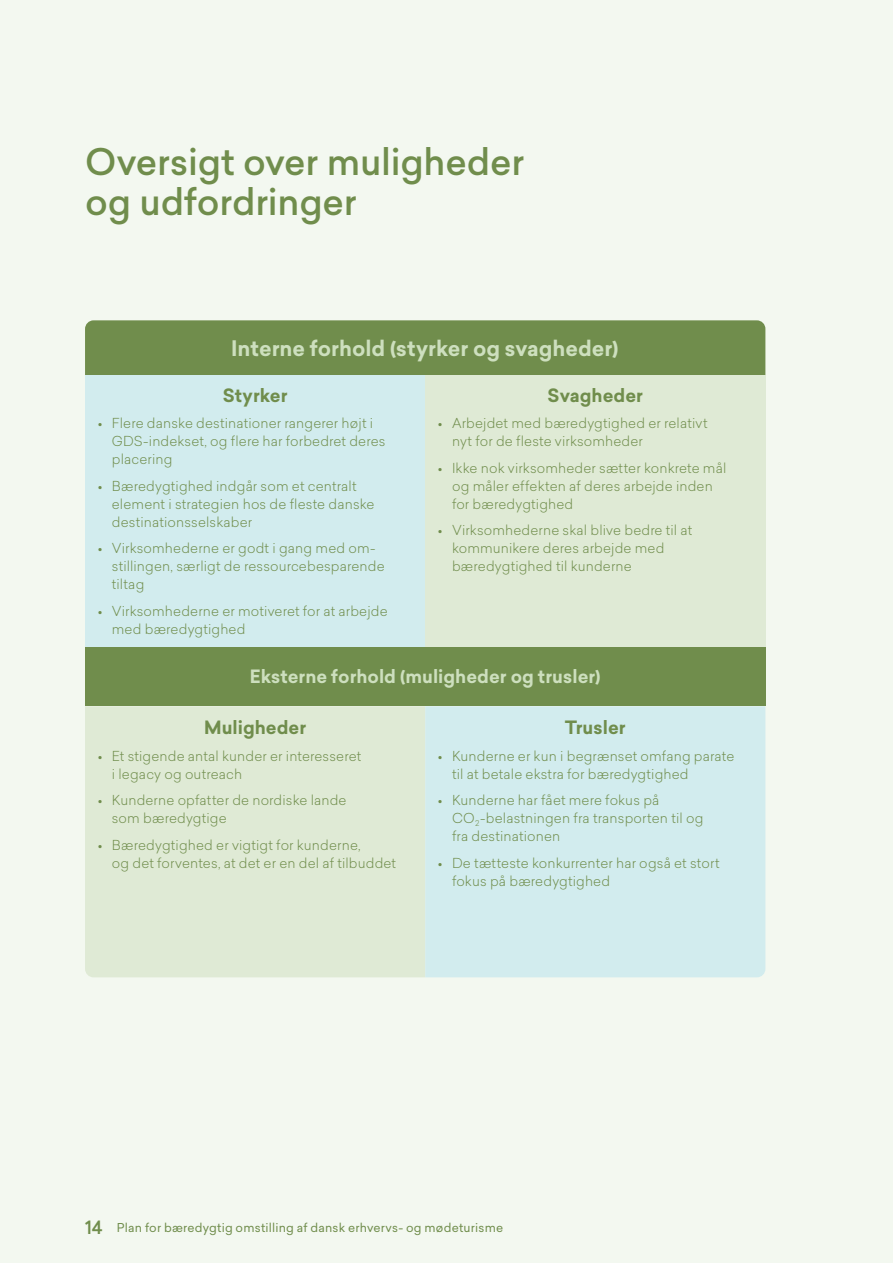
<style>
.page{position:relative;width:893px;height:1263px;background:#f3f8f0}
.page>*{position:absolute;margin:0;border:0;box-sizing:border-box;transform-origin:0 0}
.t1{font:500 36px "Sailec";letter-spacing:-.005em;color:#708d4c}
.t2{font:700 21px "Sailec";color:#cddfbe}
.t3{font:700 18px "Sailec";color:#cddfbe}
.t4{font:700 18px "Sailec";letter-spacing:.005em;color:#708d4c}
.t5{font:300 13.5px/18px "Sailec";letter-spacing:.01em;color:#708d4c}
.t6{font:12px "Sailec";letter-spacing:.015em;color:#708d4c}
.s1{font-weight:500;font-size:18px}
</style>
<div class="page">
<div style="left:85px;top:320px;width:680px;height:55px;background:#708d4c"></div>
<div style="left:85px;top:646px;width:680px;height:60px;background:#708d4c"></div>
<div style="left:85px;top:375px;width:340px;height:271px;background:#d2ecee"></div>
<div style="left:85px;top:706px;width:340px;height:271px;background:#dfead5"></div>
<div style="left:425px;top:375px;width:340px;height:271px;background:#dfead5"></div>
<div style="left:425px;top:706px;width:340px;height:271px;background:#d2ecee"></div>
<hr style="left:892px;top:0;width:1px;height:1263px;background:#fde7dc">
<p class="t1" style="left:85px;top:136px;width:441px">Oversigt over muligheder</p>
<p class="t1" style="left:85px;top:177px;width:273px">og udfordringer</p>
<p class="t2" style="left:231px;top:333px;width:389px">Interne forhold (styrker og svagheder)</p>
<p class="t4" style="left:223px;top:382px;width:66px">Styrker</p>
<p class="t5" style="left:112px;top:414px;width:275px;text-indent:-14px">• Flere danske destinationer rangerer højt i<br>GDS-indekset, og flere har forbedret deres placering</p>
<p class="t5" style="left:112px;top:476px;width:264px;text-indent:-14px">• Bæredygtighed indgår som et centralt element i strategien hos de fleste danske destinationsselskaber</p>
<p class="t5" style="left:112px;top:539px;width:274px;text-indent:-14px">• Virksomhederne er godt i gang med om&shy;stillingen, særligt de ressourcebesparende tiltag</p>
<p class="t5" style="left:112px;top:601px;width:277px;text-indent:-14px">• Virksomhederne er motiveret for at arbejde med bæredygtighed</p>
<p class="t4" style="left:548px;top:382px;width:97px">Svagheder</p>
<p class="t5" style="left:452px;top:414px;width:257px;text-indent:-14px">• Arbejdet med bæredygtighed er relativt nyt for de fleste virksomheder</p>
<p class="t5" style="left:452px;top:458px;width:276px;text-indent:-14px">• Ikke nok virksomheder sætter konkrete mål og måler effekten af deres arbejde inden for bæredygtighed</p>
<p class="t5" style="left:452px;top:521px;width:242px;text-indent:-14px">• Virksomhederne skal blive bedre til at kommunikere deres arbejde med bæredygtighed til kunderne</p>
<p class="t3" style="left:250px;top:663px;width:352px">Eksterne forhold (muligheder og trusler)</p>
<p class="t4" style="left:204px;top:715px;width:104px">Muligheder</p>
<p class="t5" style="left:112px;top:746px;width:251px;text-indent:-14px">• Et stigende antal kunder er interesseret i legacy og outreach</p>
<p class="t5" style="left:112px;top:791px;width:236px;text-indent:-14px">• Kunderne opfatter de nordiske lande som bæredygtige</p>
<p class="t5" style="left:112px;top:835px;width:286px;text-indent:-14px">• Bæredygtighed er vigtigt for kunderne,<br>og det forventes, at det er en del af tilbuddet</p>
<p class="t4" style="left:565px;top:715px;width:62px">Trusler</p>
<p class="t5" style="left:452px;top:746px;width:284px;text-indent:-14px">• Kunderne er kun i begrænset omfang parate til at betale ekstra for bæredygtighed</p>
<p class="t5" style="left:452px;top:791px;width:253px;text-indent:-14px">• Kunderne har fået mere fokus på<br>CO<sub>2</sub>-belastningen fra transporten til og fra destinationen</p>
<p class="t5" style="left:452px;top:853px;width:269px;text-indent:-14px">• De tætteste konkurrenter har også et stort fokus på bæredygtighed</p>
<p class="t6" style="left:85px;top:1219px;width:420px"><span class="s1">14</span> Plan for bæredygtig omstilling af dansk erhvervs- og mødeturisme</p>
</div>
